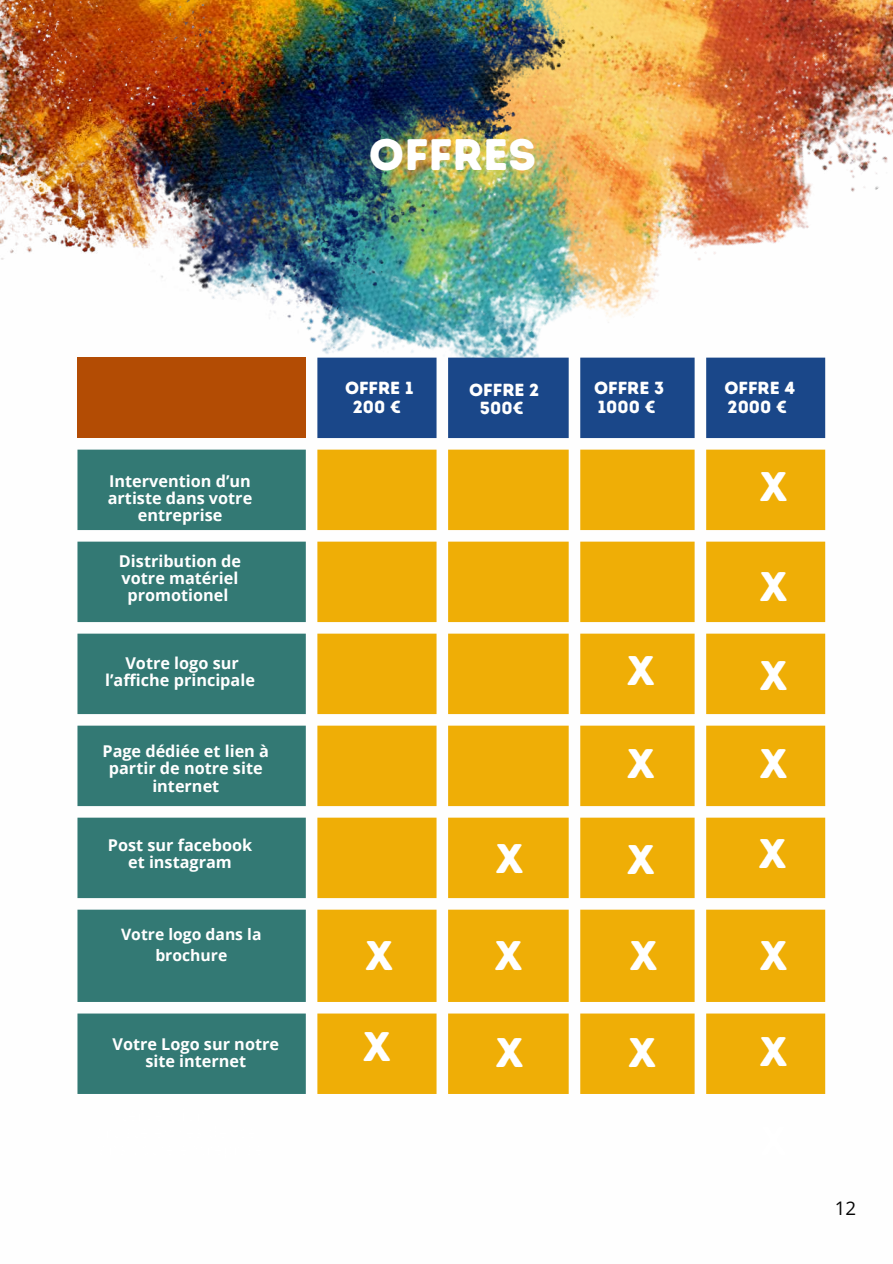
<style>
.page{position:relative;width:893px;height:1264px;background:#fff}
.page>*{position:absolute;margin:0;border:0;box-sizing:border-box;transform-origin:0 0}
.t1{font:44.1px "Intro Rust Base";color:#fff}
.t2{font:41.4px/88.9px "Intro Rust Base";color:#fff;text-align:justify}
.t3{font:18.75px "Open Sans";color:#050505}
.t4{font:17.55px/18.9px "Intro Rust Base";color:#fff;text-align:center}
.t5{font:700 16.2px/17.2px "Open Sans";color:#fff;text-align:center}
.t6{font:700 15.75px/21.5px "Open Sans";color:#fff;text-align:center}
</style>
<div class="page">
<img style="left:322px;top:0;width:570px;height:401px">
<img style="left:0;top:0;width:580px;height:344px">
<div style="left:77px;top:357px;width:229px;height:81px;background:#b34c04"></div>
<svg style="left:317px;top:357px;width:508px;height:81px;background:#2c5592"></svg>
<svg style="left:77px;top:449px;width:229px;height:644px;background:#498783"></svg>
<svg style="left:317px;top:449px;width:508px;height:644px;fill:#efae06"></svg>
<h1 class="t1" style="left:369px;top:128px;width:169px">OFFRES</h1>
<p class="t4" style="left:345px;top:378px;width:70px">OFFRE 1<br>200 €</p>
<p class="t4" style="left:469px;top:381px;width:72px;line-height:18px">OFFRE 2<br>500€</p>
<p class="t4" style="left:594px;top:378px;width:72px;text-align:left">OFFRE 3<br>1000 €</p>
<p class="t4" style="left:724px;top:378px;width:72px;text-align:left">OFFRE 4<br>2000 €</p>
<p class="t5" style="left:108px;top:472px;width:146px">Intervention d’un artiste dans votre entreprise</p>
<p class="t5" style="left:119px;top:552px;width:124px">Distribution de votre matériel promotionel</p>
<p class="t5" style="left:105px;top:653px;width:151px">Votre logo sur l’affiche principale</p>
<p class="t5" style="left:102px;top:742px;width:168px">Page dédiée et lien à partir de notre site internet</p>
<p class="t5" style="left:108px;top:835px;width:146px">Post sur facebook et instagram</p>
<h2 class="t2" style="left:496px;top:814px;width:29px">X</h2>
<h2 class="t2" style="left:627px;top:626px;width:29px">X</h2>
<h2 class="t2" style="left:627px;top:719px;width:29px">X</h2>
<h2 class="t2" style="left:627px;top:815px;width:29px">X</h2>
<h2 class="t2" style="left:759px;top:442px;width:29px">X</h2>
<h2 class="t2" style="left:758px;top:541px;width:30px">X X X X</h2>
<p class="t6" style="left:121px;top:922px;width:142px">Votre logo dans la brochure</p>
<h2 class="t2" style="left:365px;top:911px;width:29px">X</h2>
<h2 class="t2" style="left:495px;top:911px;width:29px">X</h2>
<h2 class="t2" style="left:759px;top:911px;width:29px">X</h2>
<h2 class="t2" style="left:629px;top:911px;width:29px">X</h2>
<p class="t5" style="left:112px;top:1035px;width:168px">Votre Logo sur notre site internet</p>
<h2 class="t2" style="left:363px;top:1001px;width:29px">X</h2>
<h2 class="t2" style="left:496px;top:1007px;width:29px">X</h2>
<h2 class="t2" style="left:628px;top:1007px;width:29px">X</h2>
<h2 class="t2" style="left:759px;top:1007px;width:29px">X</h2>
<p class="t3" style="left:834px;top:1194px;width:23px">12</p>
</div>
